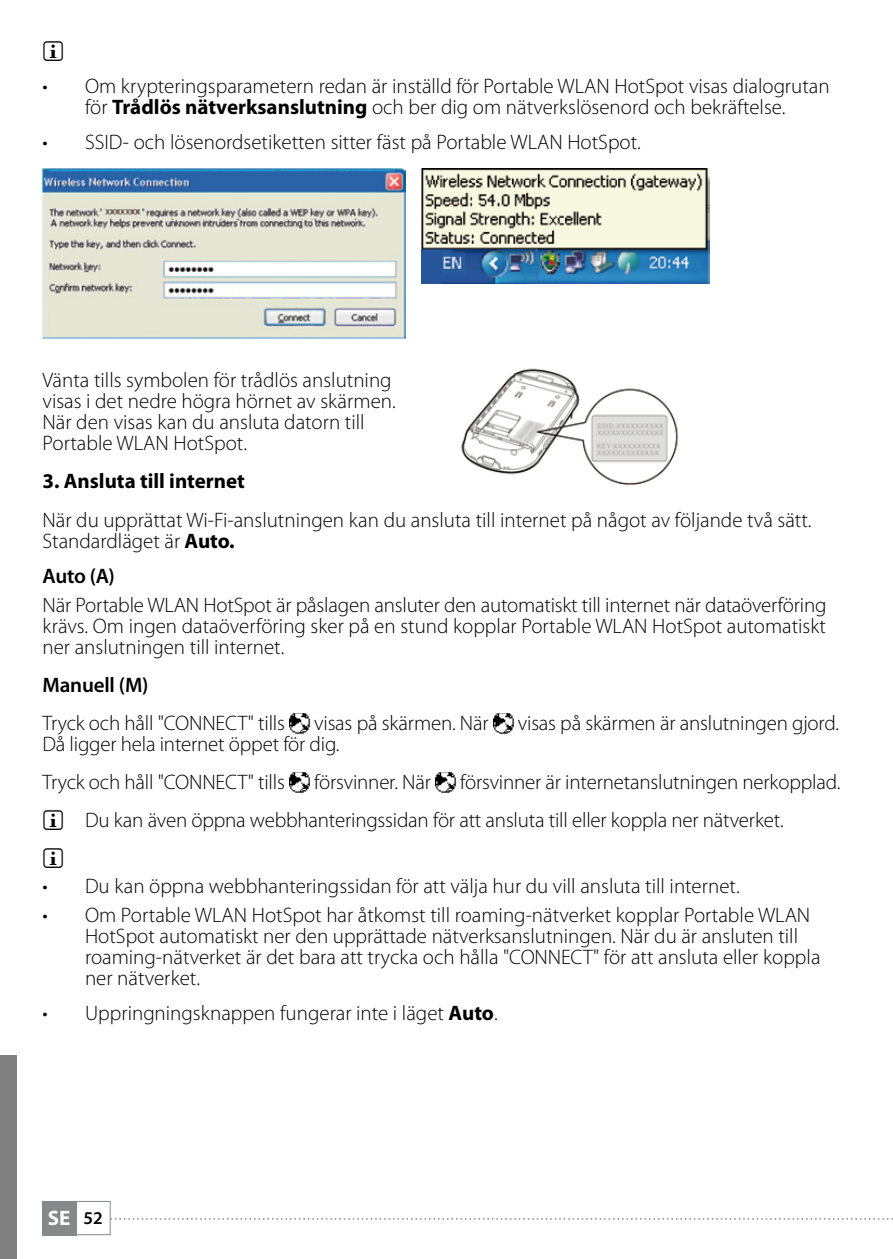
<style>
.page{position:relative;width:893px;height:1259px;background:#fff}
.page>*{position:absolute;margin:0;border:0;box-sizing:border-box;transform-origin:0 0}
.t1{font:300 21px/21px "Myriad Pro";color:#000}
.t2{font:700 21px "Myriad Pro";color:#000}
.t3{font:600 21px "Myriad Pro";letter-spacing:-.01em;color:#000}
.t4{font:700 21px "Myriad Pro";color:#fff}
.s1{font-weight:700}
.s2{font-weight:600;font-size:18px;color:#000}
</style>
<div class="page">
<div style="left:43px;top:1201px;width:34px;height:34px;background:#87888a"></div>
<div style="left:43px;top:1201px;width:68px;height:34px;border:1px solid #87888a"></div>
<svg style="left:110px;top:1218px;width:783px;height:1px"></svg>
<div style="left:0;top:1054px;width:17px;height:205px;background:#808080"></div>
<img style="left:422px;top:169px;width:287px;height:114px">
<img style="left:43px;top:169px;width:363px;height:170px">
<img style="left:461px;top:368px;width:218px;height:118px">
<img style="left:290px;top:713px;width:20px;height:21px">
<img style="left:493px;top:713px;width:21px;height:21px">
<img style="left:290px;top:772px;width:20px;height:21px">
<img style="left:435px;top:772px;width:21px;height:21px">
<p class="t1" style="left:43px;top:76px;width:789px;text-align:center">• Om krypteringsparametern redan är inställd för Portable WLAN HotSpot visas dialogrutan för <span class="s1">Trådlös nätverksanslutning</span> och ber dig om nätverkslösenord och bekräftelse.</p>
<p class="t1" style="left:43px;top:131px;width:600px">• SSID- och lösenordsetiketten sitter fäst på Portable WLAN HotSpot.</p>
<p class="t1" style="left:43px;top:370px;width:355px">Vänta tills symbolen för trådlös anslutning visas i det nedre högra hörnet av skärmen.<br>När den visas kan du ansluta datorn till Portable WLAN HotSpot.</p>
<p class="t2" style="left:43px;top:469px;width:204px">3. Ansluta till internet</p>
<p class="t1" style="left:43px;top:509px;width:770px">När du upprättat Wi-Fi-anslutningen kan du ansluta till internet på något av följande två sätt.<br>Standardläget är <span class="s1">Auto.</span></p>
<p class="t3" style="left:43px;top:564px;width:74px">Auto (A)</p>
<p class="t1" style="left:43px;top:594px;width:786px;text-align:justify">När Portable WLAN HotSpot är påslagen ansluter den automatiskt till internet när dataöverföring krävs. Om ingen dataöverföring sker på en stund kopplar Portable WLAN HotSpot automatiskt ner anslutningen till internet.</p>
<p class="t3" style="left:43px;top:673px;width:107px">Manuell (M)</p>
<p class="t1" style="left:43px;top:712px;width:244px">Tryck och håll "CONNECT" tills</p>
<p class="t1" style="left:314px;top:712px;width:176px">visas på skärmen. När</p>
<p class="t1" style="left:518px;top:712px;width:323px">visas på skärmen är anslutningen gjord.</p>
<p class="t1" style="left:43px;top:725px;width:299px;line-height:38.1px">Då ligger hela internet öppet för dig.<br>Tryck och håll "CONNECT" tills</p>
<p class="t1" style="left:85px;top:763px;width:757px;line-height:38.1px;text-indent:375px">försvinner är internetanslutningen nerkopplad.<br>Du kan även öppna webbhanteringssidan för att ansluta till eller koppla ner nätverket.</p>
<p class="t1" style="left:314px;top:771px;width:118px">försvinner. När</p>
<p class="t1" style="left:43px;top:876px;width:699px">• Du kan öppna webbhanteringssidan för att välja hur du vill ansluta till internet.</p>
<p class="t1" style="left:85px;top:904px;width:737px;text-indent:-43px">• Om Portable WLAN HotSpot har åtkomst till roaming-nätverket kopplar Portable WLAN HotSpot automatiskt ner den upprättade nätverksanslutningen. När du är ansluten till roaming-nätverket är det bara att trycka och hålla "CONNECT" för att ansluta eller koppla ner nätverket.</p>
<p class="t1" style="left:43px;top:1002px;width:457px">• Uppringningsknappen fungerar inte i läget <span class="s1">Auto</span>.</p>
<p class="t4" style="left:48px;top:1206px;width:56px">SE <span class="s2">52</span></p>
</div>
